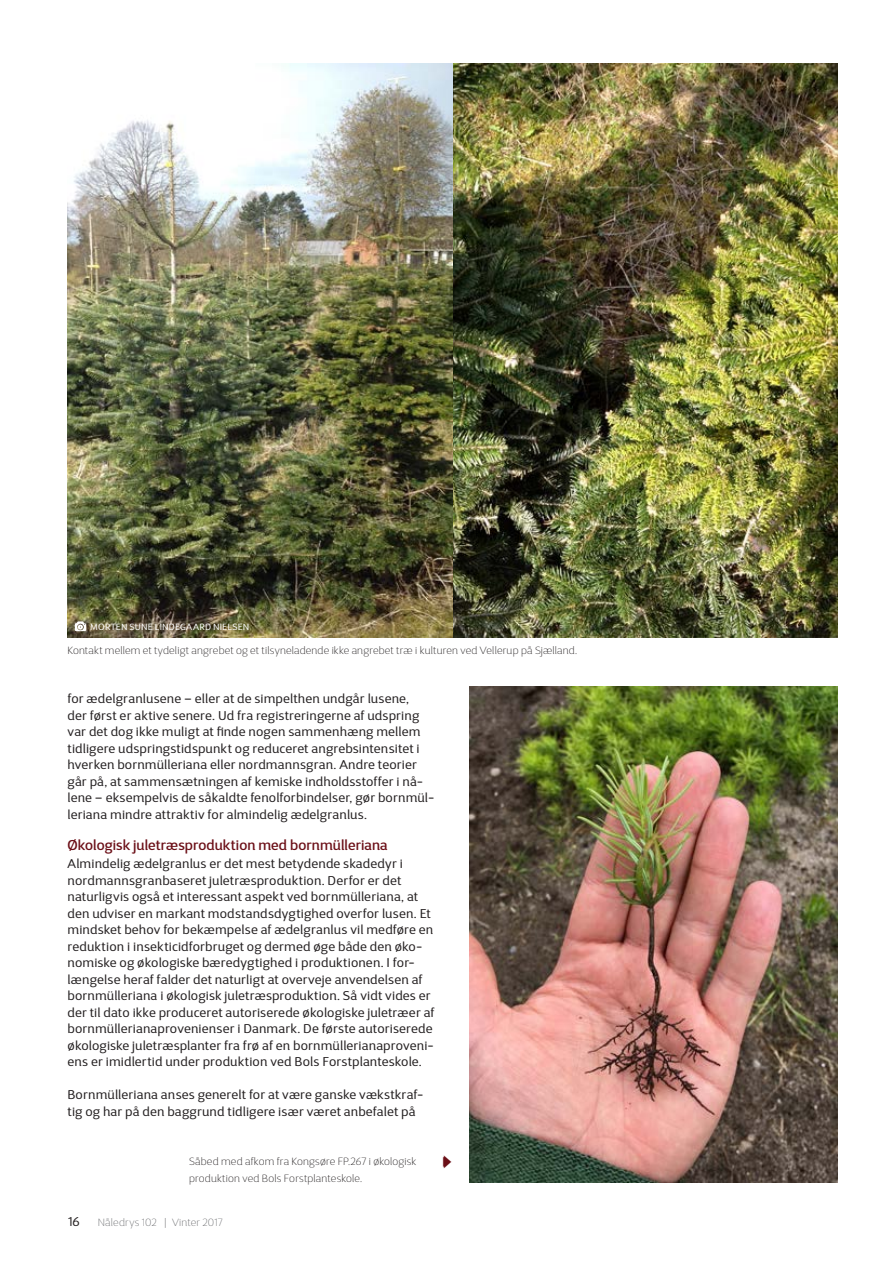
<style>
.page{position:relative;width:893px;height:1263px;background:#fff}
.page>*{position:absolute;margin:0;border:0;box-sizing:border-box;transform-origin:0 0}
.t1{font:500 14.25px "D Sari";letter-spacing:.005em;color:#6b0f17}
.t2{font:12.75px/16.5px "D Sari";letter-spacing:.015em;color:#231f20}
.t3{font:100 10.5px/16.5px "D Sari";letter-spacing:.02em;color:#231f20}
.t4{font:100 10.5px "D Sari";letter-spacing:.02em;color:#6c6d70}
.t5{font:9px "D Sari";letter-spacing:.025em;color:#fff}
</style>
<div class="page">
<img style="left:470px;top:687px;width:368px;height:495px">
<img style="left:68px;top:64px;width:384px;height:573px">
<img style="left:454px;top:64px;width:384px;height:573px">
<svg style="left:75px;top:621px;width:11px;height:10px"></svg>
<p class="t5" style="left:90px;top:621px;width:161px">MORTEN SUNE LINDEGAARD NIELSEN</p>
<p class="t3" style="left:67px;top:642px;width:511px">Kontakt mellem et tydeligt angrebet og et tilsyneladende ikke angrebet træ i kulturen ved Vellerup på Sjælland.</p>
<p class="t2" style="left:68px;top:690px;width:368px">for ædelgranlusene – eller at de simpelthen undgår lusene,<br>der først er aktive senere. Ud fra registreringerne af udspring var det dog ikke muligt at finde nogen sammenhæng mellem tidligere udspringstidspunkt og reduceret angrebsintensitet i hverken bornmülleriana eller nordmannsgran. Andre teorier går på, at sammensætningen af kemiske indholdsstoffer i nå&shy;lene – eksempelvis de såkaldte fenolforbindelser, gør bornmül&shy;leriana mindre attraktiv for almindelig ædelgranlus.</p>
<p class="t1" style="left:68px;top:836px;width:322px">Økologisk juletræsproduktion med bornmülleriana</p>
<p class="t2" style="left:68px;top:855px;width:368px">Almindelig ædelgranlus er det mest betydende skadedyr i nordmannsgranbaseret juletræsproduktion. Derfor er det naturligvis også et interessant aspekt ved bornmülleriana, at den udviser en markant modstandsdygtighed overfor lusen. Et mindsket behov for bekæmpelse af ædelgranlus vil medføre en reduktion i insekticidforbruget og dermed øge både den øko&shy;nomiske og økologiske bæredygtighed i produktionen. I for&shy;længelse heraf falder det naturligt at overveje anvendelsen af bornmülleriana i økologisk juletræsproduktion. Så vidt vides er der til dato ikke produceret autoriserede økologiske juletræer af bornmüllerianaprovenienser i Danmark. De første autoriserede økologiske juletræsplanter fra frø af en bornmüllerianaproveni&shy;ens er imidlertid under produktion ved Bols Forstplanteskole.</p>
<p class="t2" style="left:68px;top:1086px;width:357px">Bornmülleriana anses generelt for at være ganske vækstkraf&shy;tig og har på den baggrund tidligere især været anbefalet på</p>
<p class="t3" style="left:189px;top:1153px;width:229px">Såbed med afkom fra Kongsøre FP.267 i økologisk produktion ved Bols Forstplanteskole.</p>
<p class="t2" style="left:68px;top:1213px;width:13px">16</p>
<p class="t4" style="left:98px;top:1216px;width:126px">Nåledrys 102 | Vinter 2017</p>
</div>
